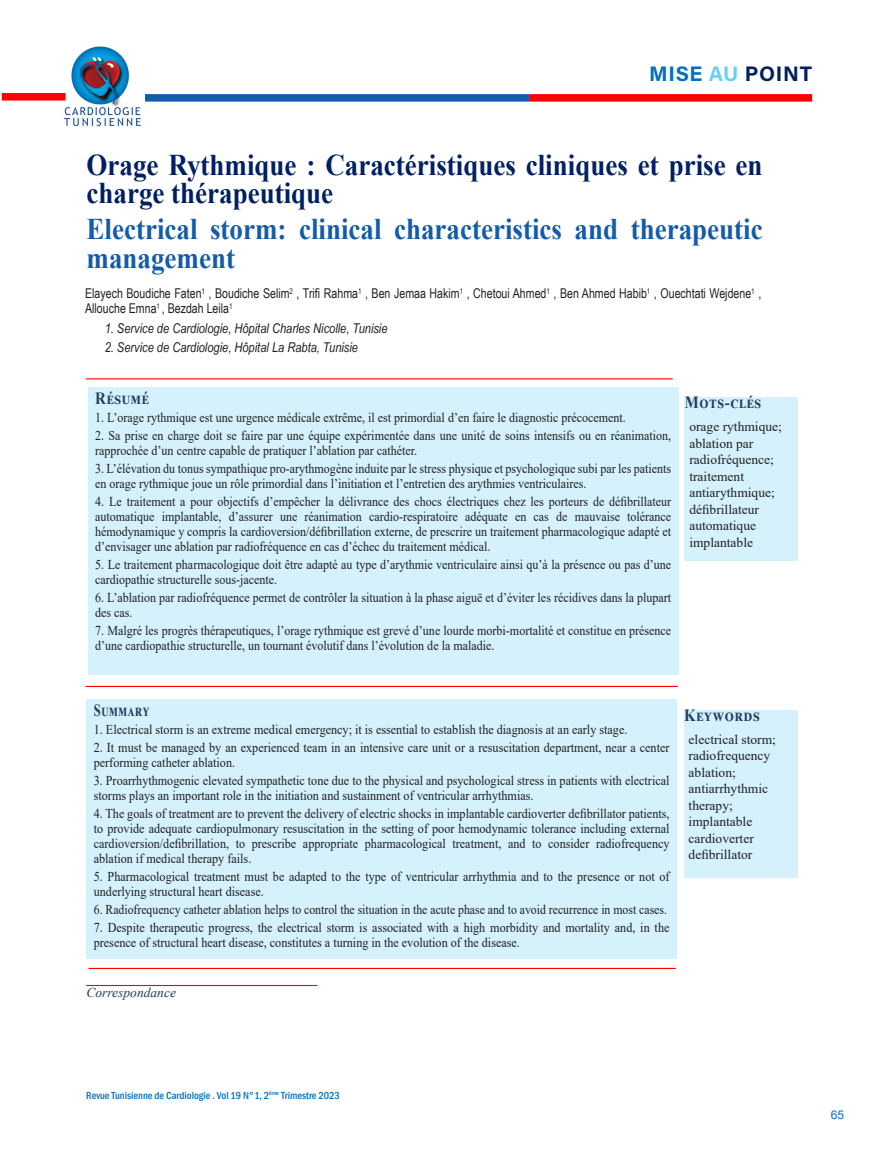
<style>
.page{position:relative;width:893px;height:1149px;background:#fff}
.page>*{position:absolute;margin:0;border:0;box-sizing:border-box;transform-origin:0 0}
.t1{font:700 30px/28.5px "Times New Roman";color:#002064;scale:.9 1}
.t2{font:700 30px/28.5px "Times New Roman";color:#135cab;scale:.9 1}
.t3{font:21px "Acumin Variable Concept";letter-spacing:.065em;color:#002060}
.t4{font:700 17.1px "Times New Roman";letter-spacing:.05em;color:#243f60;scale:.87 1}
.t5{font:700 17.1px "Times New Roman";letter-spacing:.05em;color:#243f60;scale:.74 1}
.t6{font:13.5px/15px "Times New Roman";color:#202122;scale:.89 1}
.t7{font:13.5px/15px "Times New Roman";color:#202122;scale:.9 1}
.t8{font:13.5px/16.5px "Times New Roman";color:#202122}
.t9{font:13.5px/15px "Arial Narrow";color:#231f20;scale:.96 1}
.t10{font:13.5px "Times New Roman";color:#202122;scale:.87 1}
.t11{font:italic 13.5px "Arial Narrow";color:#231f20}
.t12{font:italic 13.5px "Times New Roman";color:#243f60}
.t13{font:12px "Arial";color:#0070c0}
.t14{font:500 condensed 10.5px "Franklin Gothic";color:#0070c0}
.s1{color:#0070c0}
.s2{color:#66d0f6}
</style>
<div class="page">
<div style="left:530px;top:94px;width:282px;height:8px;background:#f00"></div>
<div style="left:134px;top:94px;width:396px;height:8px;background:#135cab"></div>
<hr style="left:86px;top:984px;width:231px;height:1px;background:#f00">
<img style="left:55px;top:46px;width:89px;height:81px">
<div style="left:2px;top:93px;width:64px;height:7px;background:#f00"></div>
<hr style="left:86px;top:378px;width:587px;height:1px;background:#f00">
<hr style="left:86px;top:685px;width:592px;height:1px;background:#f00">
<hr style="left:89px;top:967px;width:587px;height:1px;background:#f00">
<div style="left:685px;top:397px;width:113px;height:164px;background:#d4f1fc"></div>
<div style="left:684px;top:709px;width:113px;height:168px;background:#d4f1fc"></div>
<div style="left:86px;top:699px;width:591px;height:259px;background:#d4f1fc"></div>
<div style="left:88px;top:387px;width:591px;height:287px;background:#d4f1fc"></div>
<p class="t3" style="left:649px;top:59px;width:163px"><span class="s1">MISE</span> <span class="s2">AU</span> POINT</p>
<p class="t1" style="left:87px;top:150px;width:753px">Orage Rythmique : Caractéristiques cliniques et prise en charge thérapeutique</p>
<p class="t2" style="left:87px;top:214px;width:753px">Electrical storm: clinical characteristics and therapeutic management</p>
<p class="t9" style="left:85px;top:285px;width:706px">Elayech Boudiche Faten<sup>1</sup> , Boudiche Selim<sup>2</sup> , Trifi Rahma<sup>1</sup> , Ben Jemaa Hakim<sup>1</sup> , Chetoui Ahmed<sup>1</sup> , Ben Ahmed Habib<sup>1</sup> , Ouechtati Wejdene<sup>1</sup> ,<br>Allouche Emna<sup>1</sup> , Bezdah Leila<sup>1</sup></p>
<p class="t11" style="left:105px;top:318px;width:284px">1. Service de Cardiologie, Hôpital Charles Nicolle, Tunisie</p>
<p class="t11" style="left:105px;top:338px;width:255px">2. Service de Cardiologie, Hôpital La Rabta, Tunisie</p>
<p class="t4" style="left:95px;top:385px;width:63px">Résumé</p>
<p class="t6" style="left:95px;top:409px;width:598px">1. L’orage rythmique est une urgence médicale extrême, il est primordial d’en faire le diagnostic précocement.</p>
<p class="t6" style="left:95px;top:427px;width:649px">2. Sa prise en charge doit se faire par une équipe expérimentée dans une unité de soins intensifs ou en réanimation, rapprochée d’un centre capable de pratiquer l’ablation par cathéter.</p>
<p class="t6" style="left:95px;top:460px;width:649px">3. L’élévation du tonus sympathique pro-arythmogène induite par le stress physique et psychologique subi par les patients en orage rythmique joue un rôle primordial dans l’initiation et l’entretien des arythmies ventriculaires.</p>
<p class="t6" style="left:95px;top:493px;width:649px;text-align:justify">4. Le traitement a pour objectifs d’empêcher la délivrance des chocs électriques chez les porteurs de défibrillateur automatique implantable, d’assurer une réanimation cardio-respiratoire adéquate en cas de mauvaise tolérance hémodynamique y compris la cardioversion/défibrillation externe, de prescrire un traitement pharmacologique adapté et d’envisager une ablation par radiofréquence en cas d’échec du traitement médical.</p>
<p class="t6" style="left:95px;top:556px;width:649px">5. Le traitement pharmacologique doit être adapté au type d’arythmie ventriculaire ainsi qu’à la présence ou pas d’une cardiopathie structurelle sous-jacente.</p>
<p class="t6" style="left:95px;top:589px;width:649px">6. L’ablation par radiofréquence permet de contrôler la situation à la phase aiguë et d’éviter les récidives dans la plupart des cas.</p>
<p class="t6" style="left:95px;top:622px;width:649px">7. Malgré les progrès thérapeutiques, l’orage rythmique est grevé d’une lourde morbi-mortalité et constitue en présence d’une cardiopathie structurelle, un tournant évolutif dans l’évolution de la maladie.</p>
<p class="t4" style="left:685px;top:390px;width:89px">Mots-clés</p>
<p class="t8" style="left:689px;top:417px;width:94px">orage rythmique; ablation par radiofréquence; traitement antiarythmique; défibrillateur automatique implantable</p>
<p class="t5" style="left:94px;top:697px;width:77px">Summary</p>
<p class="t7" style="left:94px;top:721px;width:594px">1. Electrical storm is an extreme medical emergency; it is essential to establish the diagnosis at an early stage.</p>
<p class="t7" style="left:94px;top:739px;width:641px">2. It must be managed by an experienced team in an intensive care unit or a resuscitation department, near a center performing catheter ablation.</p>
<p class="t7" style="left:94px;top:772px;width:641px">3. Proarrhythmogenic elevated sympathetic tone due to the physical and psychological stress in patients with electrical storms plays an important role in the initiation and sustainment of ventricular arrhythmias.</p>
<p class="t7" style="left:94px;top:805px;width:641px;text-align:justify">4. The goals of treatment are to prevent the delivery of electric shocks in implantable cardioverter defibrillator patients, to provide adequate cardiopulmonary resuscitation in the setting of poor hemodynamic tolerance including external cardioversion/defibrillation, to prescribe appropriate pharmacological treatment, and to consider radiofrequency ablation if medical therapy fails.</p>
<p class="t7" style="left:94px;top:868px;width:641px">5. Pharmacological treatment must be adapted to the type of ventricular arrhythmia and to the presence or not of underlying structural heart disease.</p>
<p class="t10" style="left:94px;top:899px;width:660px">6. Radiofrequency catheter ablation helps to control the situation in the acute phase and to avoid recurrence in most cases.</p>
<p class="t7" style="left:94px;top:919px;width:641px">7. Despite therapeutic progress, the electrical storm is associated with a high morbidity and mortality and, in the presence of structural heart disease, constitutes a turning in the evolution of the disease.</p>
<p class="t4" style="left:684px;top:702px;width:89px">Keywords</p>
<p class="t8" style="left:689px;top:730px;width:89px">electrical storm; radiofrequency ablation; antiarrhythmic therapy; implantable cardioverter defibrillator</p>
<p class="t12" style="left:87px;top:982px;width:91px">Correspondance</p>
<p class="t14" style="left:86px;top:1088px;width:255px">Revue Tunisienne de Cardiologie . Vol 19 N°1, 2<sup>ème</sup> Trimestre 2023</p>
<p class="t13" style="left:831px;top:1106px;width:15px">65</p>
</div>
